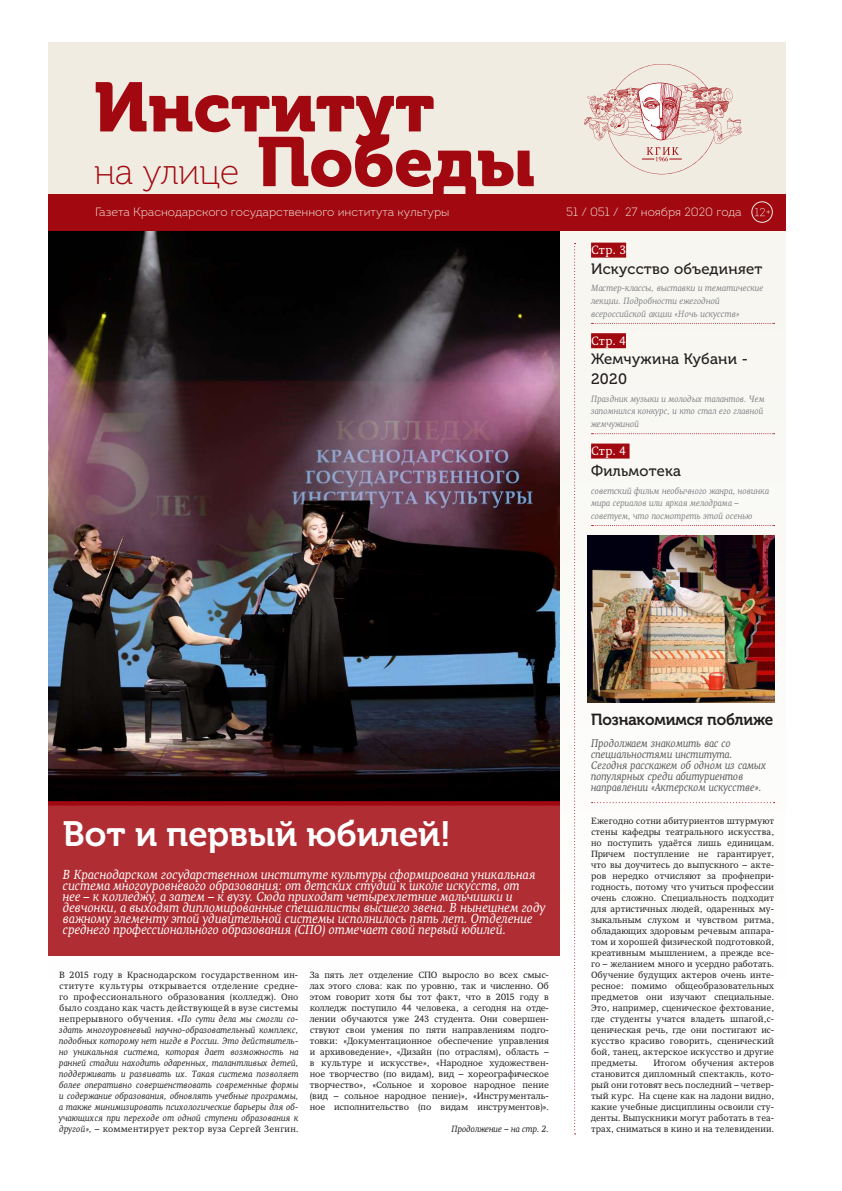
<style>
.page{position:relative;width:842px;height:1191px;background:#fff}
.page>*{position:absolute;margin:0;border:0;box-sizing:border-box;transform-origin:0 0}
.t1{font:69px "Museo Cyrillic 900";color:#a1080f}
.t2{font:35.7px "Museo Cyrillic 100";color:#a1080f}
.t3{font:35px "Museo Cyrillic 700";color:#fff}
.t4{font:16px "Museo Cyrillic 700";letter-spacing:-.005em;color:#231f20;scale:.96 1}
.t5{font:15px/19.8px "Museo Cyrillic 500";letter-spacing:.02em;color:#231f20}
.t6{font:italic 13px/11px "Gregor";letter-spacing:.02em;color:#fff}
.t7{font:300 12px "Intro";color:#f1ece2}
.t8{font:12px "Gregor";letter-spacing:.02em;color:#fff}
.t9{font:italic 11px/11px "Gregor";letter-spacing:.02em;color:#57585a;scale:.96 1}
.t10{font:9px/11px "Gregor";color:#231f20;text-align:justify}
.t11{font:italic 9px/11px "Gregor";letter-spacing:.03em;color:#231f20;text-align:justify}
.t12{font:italic 9px/12.6px "Gregor";letter-spacing:.02em;color:#808285}
.t13{font:italic 9px "Gregor";letter-spacing:.01em;color:#231f20}
.s1{font-family:"Museo Cyrillic 900";font-size:69px}
.s2{font-style:normal}
</style>
<div class="page">
<div style="left:48px;top:42px;width:737px;height:165px;background:#f1ece2"></div>
<div style="left:48px;top:194px;width:737px;height:37px;background:#a1080f"></div>
<div style="left:48px;top:231px;width:737px;height:747px;background:#fbfbf9"></div>
<img style="left:48px;top:231px;width:512px;height:570px">
<svg style="left:592px;top:802px;width:182px;height:1px"></svg>
<svg style="left:574px;top:243px;width:2px;height:891px"></svg>
<div style="left:751px;top:201px;width:22px;height:22px;border:1px solid #f1ece2;border-radius:50%"></div>
<svg style="left:755px;top:208px;width:15px;height:8px"></svg>
<svg style="left:584px;top:64px;width:158px;height:110px"></svg>
<div style="left:591px;top:243px;width:35px;height:15px;background:#a1080f"></div>
<svg style="left:592px;top:323px;width:182px;height:1px"></svg>
<div style="left:591px;top:333px;width:35px;height:15px;background:#a1080f"></div>
<svg style="left:592px;top:433px;width:182px;height:1px"></svg>
<div style="left:591px;top:443px;width:38px;height:15px;background:#a1080f"></div>
<svg style="left:592px;top:525px;width:182px;height:1px"></svg>
<img style="left:587px;top:536px;width:187px;height:166px">
<div style="left:48px;top:801px;width:512px;height:155px;background:#af2d33"></div>
<svg style="left:48px;top:801px;width:512px;height:4px;fill:#a1080f"></svg>
<h1 class="t1" style="left:94px;top:68px;width:342px">Институт</h1>
<h2 class="t2" style="left:94px;top:152px;width:442px">на улице <span class="s1">Победы</span></h2>
<h3 class="t7" style="left:95px;top:204px;width:356px">Газета Краснодарского государственного института культуры</h3>
<h3 class="t7" style="left:566px;top:204px;width:177px">51 / 051 / 27 ноября 2020 года</h3>
<h3 class="t8" style="left:591px;top:243px;width:37px">Стр. 3</h3>
<h3 class="t5" style="left:591px;top:259px;width:173px">Искусство объединяет</h3>
<p class="t12" style="left:591px;top:282px;width:174px">Мастер-классы, выставки и тематические лекции. Подробности ежегодной всероссийской акции «Ночь искусств»</p>
<h3 class="t8" style="left:591px;top:333px;width:36px">Стр. 4</h3>
<h3 class="t5" style="left:591px;top:350px;width:158px">Жемчужина Кубани -<br>2020</h3>
<p class="t12" style="left:591px;top:392px;width:175px">Праздник музыки и молодых талантов. Чем запомнился конкурс, и кто стал его главной жемчужиной</p>
<h3 class="t8" style="left:591px;top:444px;width:36px">Стр. 4</h3>
<h3 class="t5" style="left:591px;top:461px;width:91px">Фильмотека</h3>
<p class="t12" style="left:591px;top:484px;width:179px">советский фильм необычного жанра, новинка мира сериалов или яркая мелодрама – советуем, что посмотреть этой осенью</p>
<h3 class="t3" style="left:63px;top:814px;width:389px">Вот и первый юбилей!</h3>
<p class="t6" style="left:63px;top:869px;width:484px">В Краснодарском государственном институте культуры сформирована уникальная система многоуровневого образования: от детских студий к школе искусств, от<br>нее – к колледжу, а затем – к вузу. Сюда приходят четырехлетние мальчишки и девчонки, а выходят дипломированные специалисты высшего звена. В нынешнем году важному элементу этой удивительной системы исполнилось пять лет. Отделение среднего профессионального образования (СПО) отмечает свой первый юбилей.</p>
<p class="t11" style="left:59px;top:969px;width:241px"><span class="s2">В 2015 году в Краснодарском государственном ин&shy;ституте культуры открывается отделение средне&shy;го профессионального образования (колледж). Оно было создано как часть действующей в вузе системы непрерывного обучения.</span> «По сути дела мы смогли со&shy;здать многоуровневый научно-образовательный комплекс, подобных которому нет нигде в России. Это действитель&shy;но уникальная система, которая дает возможность на ранней стадии находить одаренных, талантливых детей, поддерживать и развивать их. Такая система позволяет более оперативно совершенствовать современные формы и содержание образования, обновлять учебные программы, а также минимизировать психологические барьеры для об&shy;учающихся при переходе от одной ступени образования к другой», <span class="s2">– комментирует ректор вуза Сергей Зенгин.</span></p>
<p class="t10" style="left:310px;top:969px;width:241px">За пять лет отделение СПО выросло во всех смыс&shy;лах этого слова: как по уровню, так и численно. Об этом говорит хотя бы тот факт, что в 2015 году в колледж поступило 44 человека, а сегодня на отде&shy;лении обучаются уже 243 студента. Они совершен&shy;ствуют свои умения по пяти направлениям подго&shy;товки: «Документационное обеспечение управления и архивоведение», «Дизайн (по отраслям), область – в культуре и искусстве», «Народное художествен&shy;ное творчество (по видам), вид – хореографическое творчество», «Сольное и хоровое народное пение (вид – сольное народное пение)», «Инструменталь&shy;ное исполнительство (по видам инструментов)».</p>
<p class="t13" style="left:451px;top:1123px;width:99px">Продолжение – на стр. 2.</p>
<h3 class="t4" style="left:591px;top:710px;width:191px">Познакомимся поближе</h3>
<p class="t9" style="left:591px;top:737px;width:184px">Продолжаем знакомить вас со специальностями института.<br>Сегодня расскажем об одном из самых популярных среди абитуриентов направлении «Актерском искусстве».</p>
<p class="t10" style="left:591px;top:815px;width:184px">Ежегодно сотни абитуриентов штурмуют стены кафедры театрального искусства, но поступить удаётся лишь единицам.<br>Причем поступление не гарантирует, что вы доучитесь до выпускного – акте&shy;ров нередко отчисляют за профнепри&shy;годность, потому что учиться профессии очень сложно. Специальность подходит для артистичных людей, одаренных му&shy;зыкальным слухом и чувством ритма, обладающих здоровым речевым аппара&shy;том и хорошей физической подготовкой, креативным мышлением, а прежде все&shy;го – желанием много и усердно работать.<br>Обучение будущих актеров очень инте&shy;ресное: помимо общеобразовательных предметов они изучают специальные.<br>Это, например, сценическое фехтование, где студенты учатся владеть шпагой,с&shy;ценическая речь, где они постигают ис&shy;кусство красиво говорить, сценический бой, танец, актерское искусство и другие предметы.</p>
<p class="t10" style="left:591px;top:1057px;width:184px;text-indent:62px">Итогом обучения актеров становится дипломный спектакль, кото&shy;рый они готовят весь последний – четвер&shy;тый курс. На сцене как на ладони видно, какие учебные дисциплины освоили сту&shy;денты. Выпускники могут работать в теа&shy;трах, сниматься в кино и на телевидении.</p>
</div>
